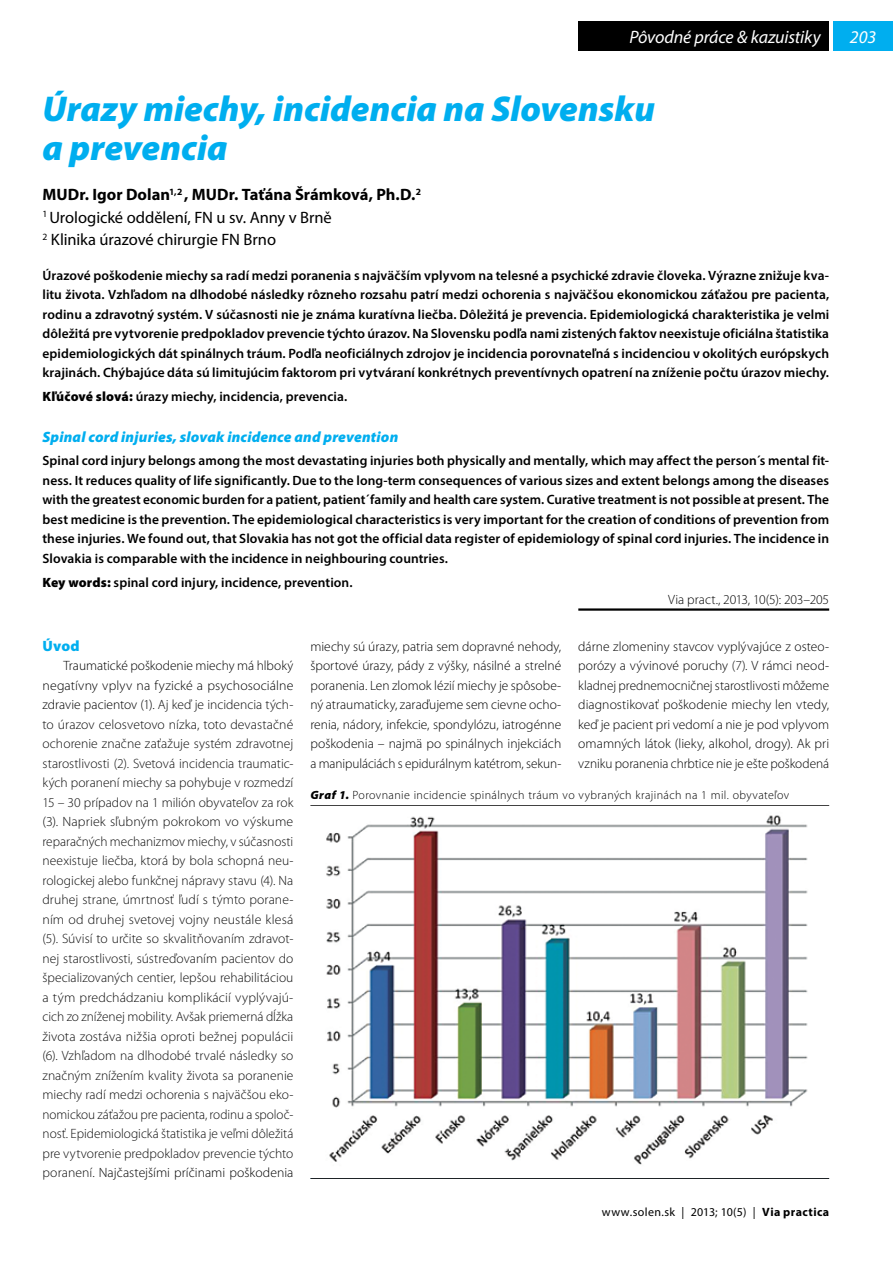
<style>
.page{position:relative;width:893px;height:1263px;background:#fff}
.page>*{position:absolute;margin:0;border:0;box-sizing:border-box;transform-origin:0 0}
.t1{font:italic 900 36px/39px "Myriad Pro";color:#00aeef}
.t2{font:italic 18px "Myriad Pro";letter-spacing:-.01em;color:#fff}
.t3{font:16.5px/22.5px "Myriad Pro";letter-spacing:-.005em;color:#000}
.t4{font:italic 900 15px "Myriad Pro";letter-spacing:.01em;color:#00aeef}
.t5{font:900 15px "Myriad Pro";color:#00aeef}
.t6{font:600 13.5px/19.5px "Myriad Pro";letter-spacing:.005em;color:#000;text-align:justify}
.t7{font:300 13.5px/19.5px "Myriad Pro";color:#0d0d0d;text-align:justify}
.t8{font:300 13.5px/19.5px "Myriad Pro";letter-spacing:-.005em;color:#000;text-align:justify}
.t9{font:300 12px "Myriad Pro";letter-spacing:.03em;color:#000}
.t10{font:12px "Myriad Pro";letter-spacing:.03em;color:#000}
.s1{font-weight:700}
.s2{font-weight:900}
.s3{color:#000}
.s4{color:#0d0d0d}
.s5{font-weight:900;font-style:italic}
</style>
<div class="page">
<div style="left:833px;top:21px;width:60px;height:30px;background:#00aeef"></div>
<div style="left:578px;top:21px;width:251px;height:30px;background:#000"></div>
<hr style="left:578px;top:608px;width:251px;height:3px;background:#000">
<hr style="left:310px;top:1178px;width:519px;height:1px;background:#000">
<hr style="left:310px;top:805px;width:519px;height:2px;background:#000">
<img style="left:326px;top:815px;width:482px;height:350px">
<h2 class="t2" style="left:629px;top:26px;width:193px">Pôvodné práce &amp; kazuistiky</h2>
<h1 class="t1" style="left:43px;top:88px;width:614px">Úrazy miechy, incidencia na Slovensku a prevencia</h1>
<p class="t3" style="left:43px;top:183px;width:380px"><span class="s1">MUDr. Igor Dolan</span><sup>1,2</sup> <span class="s1">, MUDr. Taťána Šrámková, Ph.D.</span><sup>2<br></sup><sup>1</sup> Urologické oddělení, FN u sv. Anny v Brně<br><sup>2</sup> Klinika úrazové chirurgie FN Brno</p>
<p class="t6" style="left:43px;top:265px;width:788px">Úrazové poškodenie miechy sa radí medzi poranenia s najväčším vplyvom na telesné a psychické zdravie človeka. Výrazne znižuje kva&shy;litu života. Vzhľadom na dlhodobé následky rôzneho rozsahu patrí medzi ochorenia s najväčšou ekonomickou záťažou pre pacienta, rodinu a zdravotný systém. V súčasnosti nie je známa kuratívna liečba. Dôležitá je prevencia. Epidemiologická charakteristika je velmi dôležitá pre vytvorenie predpokladov prevencie týchto úrazov. Na Slovensku podľa nami zistených faktov neexistuje oficiálna štatistika epidemiologických dát spinálnych tráum. Podľa neoficiálnych zdrojov je incidencia porovnateľná s incidenciou v okolitých európskych krajinách. Chýbajúce dáta sú limitujúcim faktorom pri vytváraní konkrétnych preventívnych opatrení na zníženie počtu úrazov miechy.</p>
<p class="t6" style="left:43px;top:386px;width:306px"><span class="s2">Kľúčové slová:</span> úrazy miechy, incidencia, prevencia.</p>
<p class="t4" style="left:43px;top:427px;width:357px">Spinal cord injuries, slovak incidence and prevention</p>
<p class="t6" style="left:43px;top:451px;width:788px">Spinal cord injury belongs among the most devastating injuries both physically and mentally, which may affect the person´s mental fit&shy;ness. It reduces quality of life significantly. Due to the long-term consequences of various sizes and extent belongs among the diseases with the greatest economic burden for a patient, patient´family and health care system. Curative treatment is not possible at present. The best medicine is the prevention. The epidemiological characteristics is very important for the creation of conditions of prevention from these injuries. We found out, that Slovakia has not got the official data register of epidemiology of spinal cord injuries. The incidence in Slovakia is comparable with the incidence in neighbouring countries.</p>
<p class="t6" style="left:43px;top:572px;width:312px"><span class="s2">Key words:</span> spinal cord injury, incidence, prevention.</p>
<p class="t8" style="left:668px;top:590px;width:162px">Via pract., 2013, 10(5): 203–205</p>
<p class="t5" style="left:43px;top:635px;width:39px">Úvod</p>
<p class="t7" style="left:43px;top:656px;width:252px;text-indent:21px"><span class="s3">Traumatické poškodenie miechy má hlboký negatívny vplyv na fyzické a psychosociálne zdravie pacientov (1).</span> Aj keď je incidencia tých&shy;to úrazov celosvetovo nízka, toto devastačné ochorenie značne zaťažuje systém zdravotnej starostlivosti (2). Svetová incidencia traumatic&shy;kých poranení miechy sa pohybuje v rozmedzí 15 – 30 prípadov na 1 milión obyvateľov za rok (3). Napriek sľubným pokrokom vo výskume reparačných mechanizmov miechy, v súčasnosti neexistuje liečba, ktorá by bola schopná neu&shy;rologickej alebo funkčnej nápravy stavu (4). Na druhej strane, úmrtnosť ľudí s týmto porane&shy;ním od druhej svetovej vojny neustále klesá (5). Súvisí to určite so skvalitňovaním zdravot&shy;nej starostlivosti, sústreďovaním pacientov do špecializovaných centier, lepšou rehabilitáciou a tým predchádzaniu komplikácií vyplývajú&shy;cich zo zníženej mobility. Avšak priemerná dĺžka života zostáva nižšia oproti bežnej populácii (6). Vzhľadom na dlhodobé trvalé následky so značným znížením kvality života sa poranenie miechy radí medzi ochorenia s najväčšou eko&shy;nomickou záťažou pre pacienta, rodinu a spoloč&shy;nosť. Epidemiologická štatistika je veľmi dôležitá pre vytvorenie predpokladov prevencie týchto poranení. <span class="s3">Najčastejšími príčinami poškodenia</span></p>
<p class="t8" style="left:310px;top:636px;width:252px">miechy sú úrazy, patria sem dopravné nehody, športové úrazy, pády z výšky, násilné a strelné poranenia. Len zlomok lézií miechy je spôsobe&shy;ný atraumaticky, zaraďujeme sem cievne ocho&shy;renia, nádory, infekcie, spondylózu, iatrogénne poškodenia – najmä po spinálnych injekciách a manipuláciách s epidurálnym katétrom, sekun-</p>
<p class="t8" style="left:578px;top:636px;width:252px">dárne zlomeniny stavcov vyplývajúce z osteo&shy;porózy a vývinové poruchy <span class="s4">(7).</span> V rámci neod&shy;kladnej prednemocničnej starostlivosti môžeme diagnostikovať poškodenie miechy len vtedy, keď je pacient pri vedomí a nie je pod vplyvom omamných látok (lieky, alkohol, drogy). Ak pri vzniku poranenia chrbtice nie je ešte poškodená</p>
<p class="t9" style="left:310px;top:788px;width:480px"><span class="s5">Graf 1.</span> Porovnanie incidencie spinálnych tráum vo vybraných krajinách na 1 mil. obyvateľov</p>
<p class="t10" style="left:602px;top:1205px;width:229px">www.solen.sk | 2013; 10(5) | <span class="s1">Via practica</span></p>
<h2 class="t2" style="left:850px;top:26px;width:28px">203</h2>
</div>
